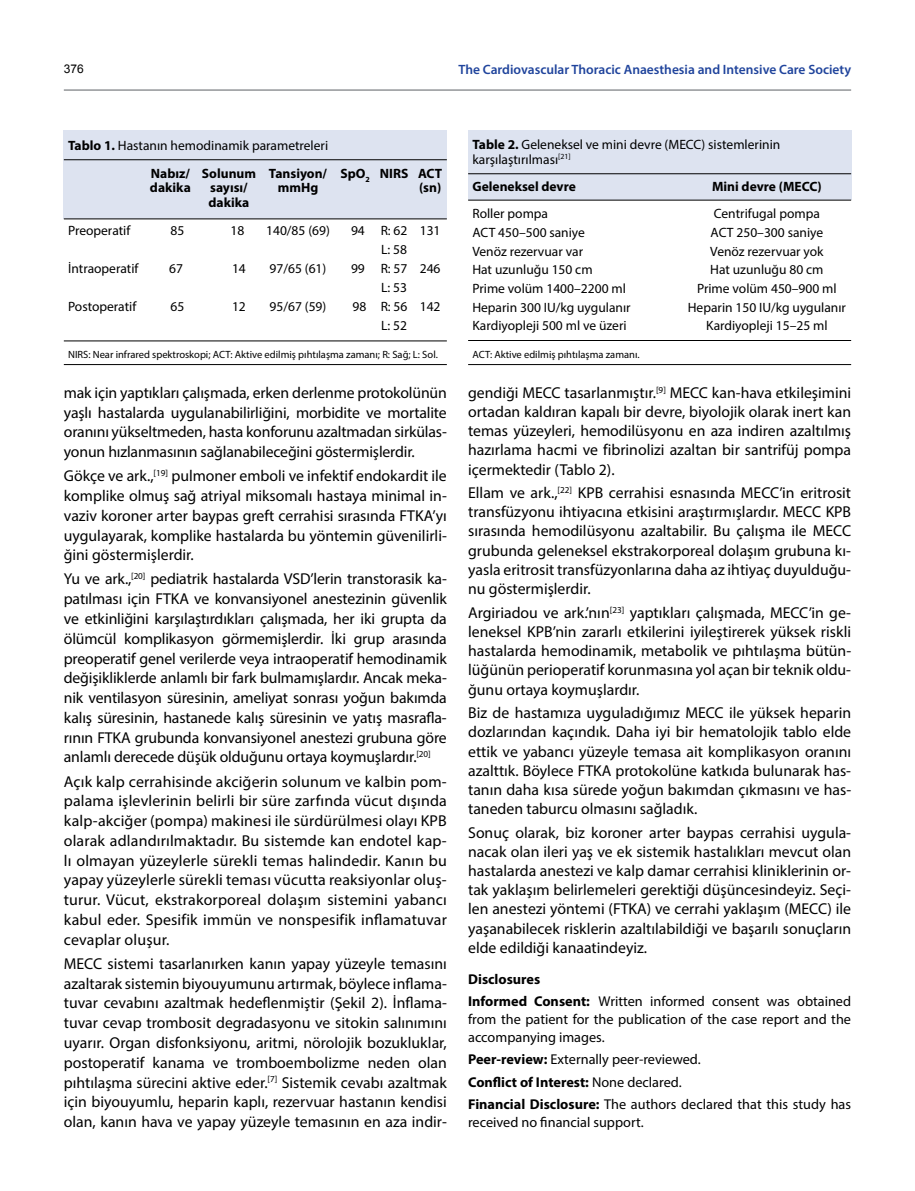
<style>
.page{position:relative;width:915px;height:1191px;background:#fff}
.page>*{position:absolute;margin:0;border:0;box-sizing:border-box;transform-origin:0 0}
.t1{font:15.75px/19.8px "Myriad Pro";color:#000;text-align:justify}
.t2{font:14.25px/22.2px "Myriad Pro";color:#000}
.t3{font:13.5px/19px "Myriad Pro";color:#000;text-align:center}
.t4{font:700 13.5px/27.6px "Myriad Pro";color:#000}
.t5{font:600 13.5px "Myriad Pro";color:#20449c}
.t6{font:12px "Arial";color:#000}
.t7{font:10.5px "Myriad Pro";color:#000}
.s1{font-weight:400}
.s2{font-weight:700}
</style>
<div class="page">
<hr style="left:64px;top:89px;width:786px;height:2px;background:#939598">
<div style="left:64px;top:131px;width:382px;height:88px;background:#dde3f0"></div>
<hr style="left:64px;top:159px;width:382px;height:1px;background:#000">
<hr style="left:64px;top:219px;width:382px;height:1px;background:#000">
<hr style="left:64px;top:341px;width:382px;height:1px;background:#000">
<hr style="left:64px;top:364px;width:382px;height:1px;background:#000">
<div style="left:468px;top:131px;width:382px;height:69px;background:#dde3f0"></div>
<hr style="left:468px;top:173px;width:382px;height:1px;background:#000">
<hr style="left:468px;top:200px;width:382px;height:1px;background:#000">
<hr style="left:468px;top:364px;width:382px;height:1px;background:#000">
<hr style="left:468px;top:340px;width:382px;height:1px;background:#000">
<p class="t6" style="left:64px;top:60px;width:22px">376</p>
<p class="t5" style="left:458px;top:61px;width:394px">The Cardiovascular Thoracic Anaesthesia and Intensive Care Society</p>
<p class="t4" style="left:151px;top:131px;width:293px;text-indent:-83px">Tablo 1. <span class="s1">Hastanın hemodinamik parametreleri<br></span>Nabız/ Solunum Tansiyon/ SpO<sub>2</sub> NIRS ACT</p>
<p class="t4" style="left:150px;top:173px;width:42px">dakika</p>
<p class="t4" style="left:210px;top:173px;width:39px">sayısı/</p>
<p class="t4" style="left:278px;top:173px;width:42px">mmHg</p>
<p class="t4" style="left:419px;top:173px;width:24px">(sn)</p>
<p class="t4" style="left:208px;top:188px;width:42px">dakika</p>
<p class="t3" style="left:68px;top:220px;width:64px">Preoperatif</p>
<p class="t3" style="left:171px;top:220px;width:15px">85</p>
<p class="t3" style="left:230px;top:220px;width:15px">18</p>
<p class="t3" style="left:266px;top:220px;width:65px">140/85 (69)</p>
<p class="t3" style="left:351px;top:220px;width:91px">94 R: 62 131<br>L: 58</p>
<p class="t3" style="left:68px;top:259px;width:72px">İntraoperatif</p>
<p class="t3" style="left:169px;top:259px;width:15px">67</p>
<p class="t3" style="left:232px;top:259px;width:15px">14</p>
<p class="t3" style="left:269px;top:259px;width:58px">97/65 (61)</p>
<p class="t3" style="left:351px;top:259px;width:91px">99 R: 57 246<br>L: 53</p>
<p class="t3" style="left:68px;top:297px;width:70px">Postoperatif</p>
<p class="t3" style="left:170px;top:297px;width:15px">65</p>
<p class="t3" style="left:232px;top:297px;width:15px">12</p>
<p class="t3" style="left:269px;top:297px;width:58px">95/67 (59)</p>
<p class="t3" style="left:352px;top:297px;width:90px">98 R: 56 142<br>L: 52</p>
<p class="t7" style="left:68px;top:348px;width:371px">NIRS: Near infrared spektroskopi; ACT: Aktive edilmiş pıhtılaşma zamanı; R: Sağ; L: Sol.</p>
<p class="t1" style="left:64px;top:382px;width:384px">mak için yaptıkları çalışmada, erken derlenme protokolünün yaşlı hastalarda uygulanabilirliğini, morbidite ve mortalite oranını yükseltmeden, hasta konforunu azaltmadan sirkülas&shy;yonun hızlanmasının sağlanabileceğini göstermişlerdir.</p>
<p class="t1" style="left:64px;top:466px;width:384px">Gökçe ve ark.,<sup>[19]</sup> pulmoner emboli ve infektif endokardit ile komplike olmuş sağ atriyal miksomalı hastaya minimal in&shy;vaziv koroner arter baypas greft cerrahisi sırasında FTKA’yı uygulayarak, komplike hastalarda bu yöntemin güvenilirli&shy;ğini göstermişlerdir.</p>
<p class="t1" style="left:64px;top:569px;width:384px">Yu ve ark.,<sup>[20]</sup> pediatrik hastalarda VSD’lerin transtorasik ka&shy;patılması için FTKA ve konvansiyonel anestezinin güvenlik ve etkinliğini karşılaştırdıkları çalışmada, her iki grupta da ölümcül komplikasyon görmemişlerdir. İki grup arasında preoperatif genel verilerde veya intraoperatif hemodinamik değişikliklerde anlamlı bir fark bulmamışlardır. Ancak meka&shy;nik ventilasyon süresinin, ameliyat sonrası yoğun bakımda kalış süresinin, hastanede kalış süresinin ve yatış masrafla&shy;rının FTKA grubunda konvansiyonel anestezi grubuna göre anlamlı derecede düşük olduğunu ortaya koymuşlardır.<sup>[20]</sup></p>
<p class="t1" style="left:64px;top:771px;width:384px">Açık kalp cerrahisinde akciğerin solunum ve kalbin pom&shy;palama işlevlerinin belirli bir süre zarfında vücut dışında kalp-akciğer (pompa) makinesi ile sürdürülmesi olayı KPB olarak adlandırılmaktadır. Bu sistemde kan endotel kap&shy;lı olmayan yüzeylerle sürekli temas halindedir. Kanın bu yapay yüzeylerle sürekli teması vücutta reaksiyonlar oluş&shy;turur. Vücut, ekstrakorporeal dolaşım sistemini yabancı kabul eder. Spesifik immün ve nonspesifik inflamatuvar cevaplar oluşur.</p>
<p class="t1" style="left:64px;top:953px;width:384px">MECC sistemi tasarlanırken kanın yapay yüzeyle temasını azaltarak sistemin biyouyumunu artırmak, böylece inflama&shy;tuvar cevabını azaltmak hedeflenmiştir (Şekil 2). İnflama&shy;tuvar cevap trombosit degradasyonu ve sitokin salınımını uyarır. Organ disfonksiyonu, aritmi, nörolojik bozukluklar, postoperatif kanama ve tromboembolizme neden olan pıhtılaşma sürecini aktive eder.<sup>[7]</sup> Sistemik cevabı azaltmak için biyouyumlu, heparin kaplı, rezervuar hastanın kendisi olan, kanın hava ve yapay yüzeyle temasının en aza indir-</p>
<p class="t3" style="left:472px;top:137px;width:309px;line-height:14.4px;text-align:left"><span class="s2">Table 2.</span> Geleneksel ve mini devre (MECC) sistemlerinin karşılaştırılması<sup>[21]</sup></p>
<p class="t4" style="left:472px;top:172px;width:105px">Geleneksel devre</p>
<p class="t4" style="left:711px;top:172px;width:111px">Mini devre (MECC)</p>
<p class="t3" style="left:472px;top:204px;width:77px">Roller pompa</p>
<p class="t3" style="left:713px;top:204px;width:108px">Centrifugal pompa</p>
<p class="t3" style="left:472px;top:223px;width:114px">ACT 450–500 saniye</p>
<p class="t3" style="left:710px;top:223px;width:114px">ACT 250–300 saniye</p>
<p class="t3" style="left:472px;top:241px;width:112px">Venöz rezervuar var</p>
<p class="t3" style="left:710px;top:241px;width:115px">Venöz rezervuar yok</p>
<p class="t3" style="left:472px;top:260px;width:122px">Hat uzunluğu 150 cm</p>
<p class="t3" style="left:710px;top:260px;width:115px">Hat uzunluğu 80 cm</p>
<p class="t3" style="left:472px;top:279px;width:155px">Prime volüm 1400–2200 ml</p>
<p class="t3" style="left:696px;top:279px;width:141px">Prime volüm 450–900 ml</p>
<p class="t3" style="left:472px;top:297px;width:160px">Heparin 300 IU/kg uygulanır</p>
<p class="t3" style="left:687px;top:297px;width:160px">Heparin 150 IU/kg uygulanır</p>
<p class="t3" style="left:472px;top:316px;width:156px">Kardiyopleji 500 ml ve üzeri</p>
<p class="t3" style="left:706px;top:316px;width:123px">Kardiyopleji 15–25 ml</p>
<p class="t7" style="left:472px;top:347px;width:169px">ACT: Aktive edilmiş pıhtılaşma zamanı.</p>
<p class="t1" style="left:468px;top:382px;width:384px;line-height:19.2px">gendiği MECC tasarlanmıştır.<sup>[9]</sup> MECC kan-hava etkileşimini ortadan kaldıran kapalı bir devre, biyolojik olarak inert kan temas yüzeyleri, hemodilüsyonu en aza indiren azaltılmış hazırlama hacmi ve fibrinolizi azaltan bir santrifüj pompa içermektedir (Tablo 2).</p>
<p class="t1" style="left:468px;top:483px;width:384px;line-height:19.2px">Ellam ve ark.,<sup>[22]</sup> KPB cerrahisi esnasında MECC’in eritrosit transfüzyonu ihtiyacına etkisini araştırmışlardır. MECC KPB sırasında hemodilüsyonu azaltabilir. Bu çalışma ile MECC grubunda geleneksel ekstrakorporeal dolaşım grubuna kı&shy;yasla eritrosit transfüzyonlarına daha az ihtiyaç duyulduğu&shy;nu göstermişlerdir.</p>
<p class="t1" style="left:468px;top:602px;width:384px;line-height:19.2px">Argiriadou ve ark.’nın<sup>[23]</sup> yaptıkları çalışmada, MECC’in ge&shy;leneksel KPB’nin zararlı etkilerini iyileştirerek yüksek riskli hastalarda hemodinamik, metabolik ve pıhtılaşma bütün&shy;lüğünün perioperatif korunmasına yol açan bir teknik oldu&shy;ğunu ortaya koymuşlardır.</p>
<p class="t1" style="left:468px;top:703px;width:384px;line-height:19.2px">Biz de hastamıza uyguladığımız MECC ile yüksek heparin dozlarından kaçındık. Daha iyi bir hematolojik tablo elde ettik ve yabancı yüzeyle temasa ait komplikasyon oranını azalttık. Böylece FTKA protokolüne katkıda bulunarak has&shy;tanın daha kısa sürede yoğun bakımdan çıkmasını ve has&shy;taneden taburcu olmasını sağladık.</p>
<p class="t1" style="left:468px;top:822px;width:384px;line-height:19.2px">Sonuç olarak, biz koroner arter baypas cerrahisi uygula&shy;nacak olan ileri yaş ve ek sistemik hastalıkları mevcut olan hastalarda anestezi ve kalp damar cerrahisi kliniklerinin or&shy;tak yaklaşım belirlemeleri gerektiği düşüncesindeyiz. Seçi&shy;len anestezi yöntemi (FTKA) ve cerrahi yaklaşım (MECC) ile yaşanabilecek risklerin azaltılabildiği ve başarılı sonuçların elde edildiği kanaatindeyiz.</p>
<p class="t2" style="left:468px;top:967px;width:384px"><span class="s2">Disclosures<br>Informed Consent:</span> Written informed consent was obtained</p>
<p class="t2" style="left:468px;top:1010px;width:384px;line-height:18px">from the patient for the publication of the case report and the accompanying images.</p>
<p class="t2" style="left:468px;top:1048px;width:384px"><span class="s2">Peer-review:</span> Externally peer-reviewed.<br><span class="s2">Conflict of Interest:</span> None declared.<br><span class="s2">Financial Disclosure:</span> The authors declared that this study has</p>
<p class="t2" style="left:468px;top:1110px;width:177px">received no financial support.</p>
</div>
